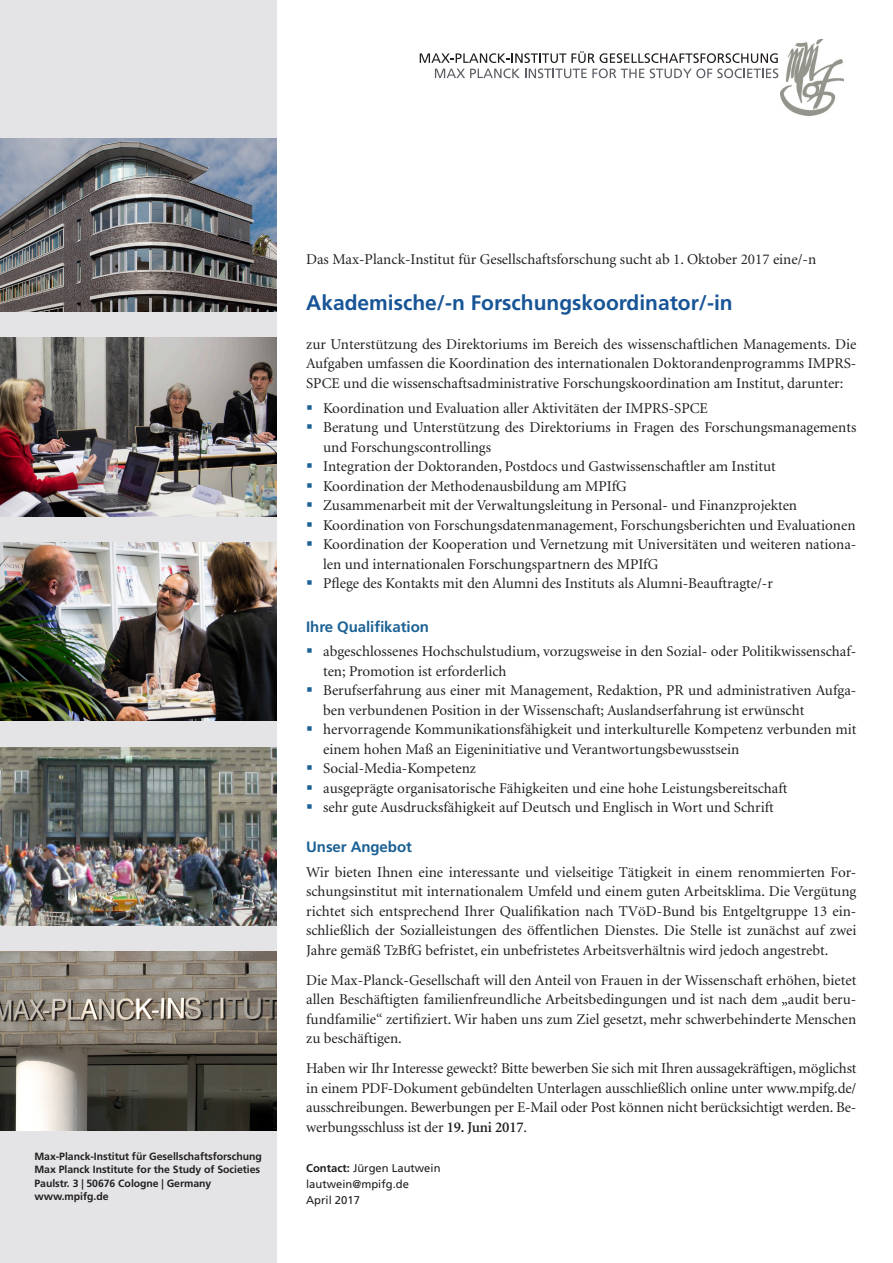
<style>
.page{position:relative;width:893px;height:1263px;background:#fff}
.page>*{position:absolute;margin:0;border:0;box-sizing:border-box;transform-origin:0 0}
.Titel{font:700 21px "Frutiger";color:#185597}
.Textkörper{font:15px/19.5px "Minion";color:#231f20}
.Zwischenüberschrift{font:700 15px "Frutiger";letter-spacing:-.005em;color:#1b6194}
.Kontakt{font:11.25px/15.8px "Frutiger";color:#231f20}
.Adresse_weiß{font:700 10.5px "Frutiger";letter-spacing:-.005em;color:#231f20}
.s1{font-weight:600}
.s2{font-weight:700}
</style>
<div class="page">
<div style="left:0;top:0;width:276px;height:1263px;background:#e4e4e6"></div>
<img style="left:0;top:542px;width:276px;height:179px">
<img style="left:0;top:138px;width:276px;height:173px">
<img style="left:0;top:747px;width:276px;height:179px">
<img style="left:0;top:337px;width:276px;height:179px">
<img style="left:0;top:952px;width:276px;height:178px">
<img style="left:780px;top:39px;width:64px;height:77px">
<svg style="left:420px;top:51px;width:358px;height:27px"></svg>
<p class="Adresse_weiß" style="left:34px;top:1150px;width:229px">Max-Planck-Institut für Gesellschaftsforschung</p>
<p class="Adresse_weiß" style="left:34px;top:1163px;width:227px">Max Planck Institute for the Study of Societies</p>
<p class="Adresse_weiß" style="left:34px;top:1177px;width:178px">Paulstr. 3 | 50676 Cologne | Germany</p>
<p class="Adresse_weiß" style="left:34px;top:1190px;width:76px">www.mpifg.de</p>
<p class="Textkörper" style="left:306px;top:250px;width:512px">Das Max-Planck-Institut für Gesellschaftsforschung sucht ab 1. Oktober 2017 eine/-n</p>
<p class="Titel" style="left:306px;top:291px;width:428px">Akademische/-n Forschungskoordinator/-in</p>
<p class="Textkörper" style="left:306px;top:335px;width:552px;text-align:justify">zur Unterstützung des Direktoriums im Bereich des wissenschaftlichen Managements. Die Aufgaben umfassen die Koordination des internationalen Doktorandenprogramms IMPRS-SPCE und die wissenschaftsadministrative Forschungskoordination am Institut, darunter:</p>
<p class="Textkörper" style="left:323px;top:399px;width:386px">Koordination und Evaluation aller Aktivitäten der IMPRS-SPCE</p>
<p class="Textkörper" style="left:323px;top:418px;width:535px">Beratung und Unterstützung des Direktoriums in Fragen des Forschungsmanagements und Forschungscontrollings</p>
<p class="Textkörper" style="left:323px;top:457px;width:454px">Integration der Doktoranden, Postdocs und Gastwissenschaftler am Institut</p>
<p class="Textkörper" style="left:323px;top:477px;width:305px">Koordination der Methodenausbildung am MPIfG</p>
<p class="Textkörper" style="left:323px;top:496px;width:475px">Zusammenarbeit mit der Verwaltungsleitung in Personal- und Finanzprojekten</p>
<p class="Textkörper" style="left:323px;top:516px;width:534px">Koordination von Forschungsdatenmanagement, Forschungsberichten und Evaluationen</p>
<p class="Textkörper" style="left:323px;top:535px;width:535px">Koordination der Kooperation und Vernetzung mit Universitäten und weiteren nationa&shy;len und internationalen Forschungspartnern des MPIfG</p>
<p class="Textkörper" style="left:323px;top:574px;width:451px">Pflege des Kontakts mit den Alumni des Instituts als Alumni-Beauftragte/-r</p>
<p class="Zwischenüberschrift" style="left:306px;top:617px;width:124px">Ihre Qualifikation</p>
<p class="Textkörper" style="left:323px;top:642px;width:535px">abgeschlossenes Hochschulstudium, vorzugsweise in den Sozial- oder Politikwissenschaf&shy;ten; Promotion ist erforderlich</p>
<p class="Textkörper" style="left:323px;top:681px;width:535px">Berufserfahrung aus einer mit Management, Redaktion, PR und administrativen Aufga&shy;ben verbundenen Position in der Wissenschaft; Auslandserfahrung ist erwünscht</p>
<p class="Textkörper" style="left:323px;top:720px;width:535px">hervorragende Kommunikationsfähigkeit und interkulturelle Kompetenz verbunden mit einem hohen Maß an Eigeninitiative und Verantwortungsbewusstsein</p>
<p class="Textkörper" style="left:323px;top:759px;width:154px">Social-Media-Kompetenz</p>
<p class="Textkörper" style="left:323px;top:779px;width:466px">ausgeprägte organisatorische Fähigkeiten und eine hohe Leistungsbereitschaft</p>
<p class="Textkörper" style="left:323px;top:798px;width:452px">sehr gute Ausdrucksfähigkeit auf Deutsch und Englisch in Wort und Schrift</p>
<p class="Zwischenüberschrift" style="left:306px;top:838px;width:107px">Unser Angebot</p>
<p class="Textkörper" style="left:306px;top:863px;width:552px;text-align:justify">Wir bieten Ihnen eine interessante und vielseitige Tätigkeit in einem renommierten For&shy;schungsinstitut mit internationalem Umfeld und einem guten Arbeitsklima. Die Vergütung richtet sich entsprechend Ihrer Qualifikation nach TVöD-Bund bis Entgeltgruppe 13 ein&shy;schließlich der Sozialleistungen des öffentlichen Dienstes. Die Stelle ist zunächst auf zwei Jahre gemäß TzBfG befristet, ein unbefristetes Arbeitsverhältnis wird jedoch angestrebt.</p>
<p class="Textkörper" style="left:306px;top:971px;width:552px;text-align:justify">Die Max-Planck-Gesellschaft will den Anteil von Frauen in der Wissenschaft erhöhen, bietet allen Beschäftigten familienfreundliche Arbeitsbedingungen und ist nach dem „audit beru&shy;fundfamilie“ zertifiziert. Wir haben uns zum Ziel gesetzt, mehr schwerbehinderte Menschen zu beschäftigen.</p>
<p class="Textkörper" style="left:306px;top:1059px;width:552px;text-align:justify">Haben wir Ihr Interesse geweckt? Bitte bewerben Sie sich mit Ihren aussagekräftigen, möglichst in einem PDF-Dokument gebündelten Unterlagen ausschließlich online unter www.mpifg.de/ ausschreibungen. Bewerbungen per E-Mail oder Post können nicht berücksichtigt werden. Be&shy;werbungsschluss ist der <span class="s1">19. Juni 2017</span>.</p>
<p class="Kontakt" style="left:306px;top:1161px;width:136px"><span class="s2">Contact:</span> Jürgen Lautwein</p>
<p class="Kontakt" style="left:306px;top:1176px;width:104px">lautwein@mpifg.de<br>April 2017</p>
</div>
